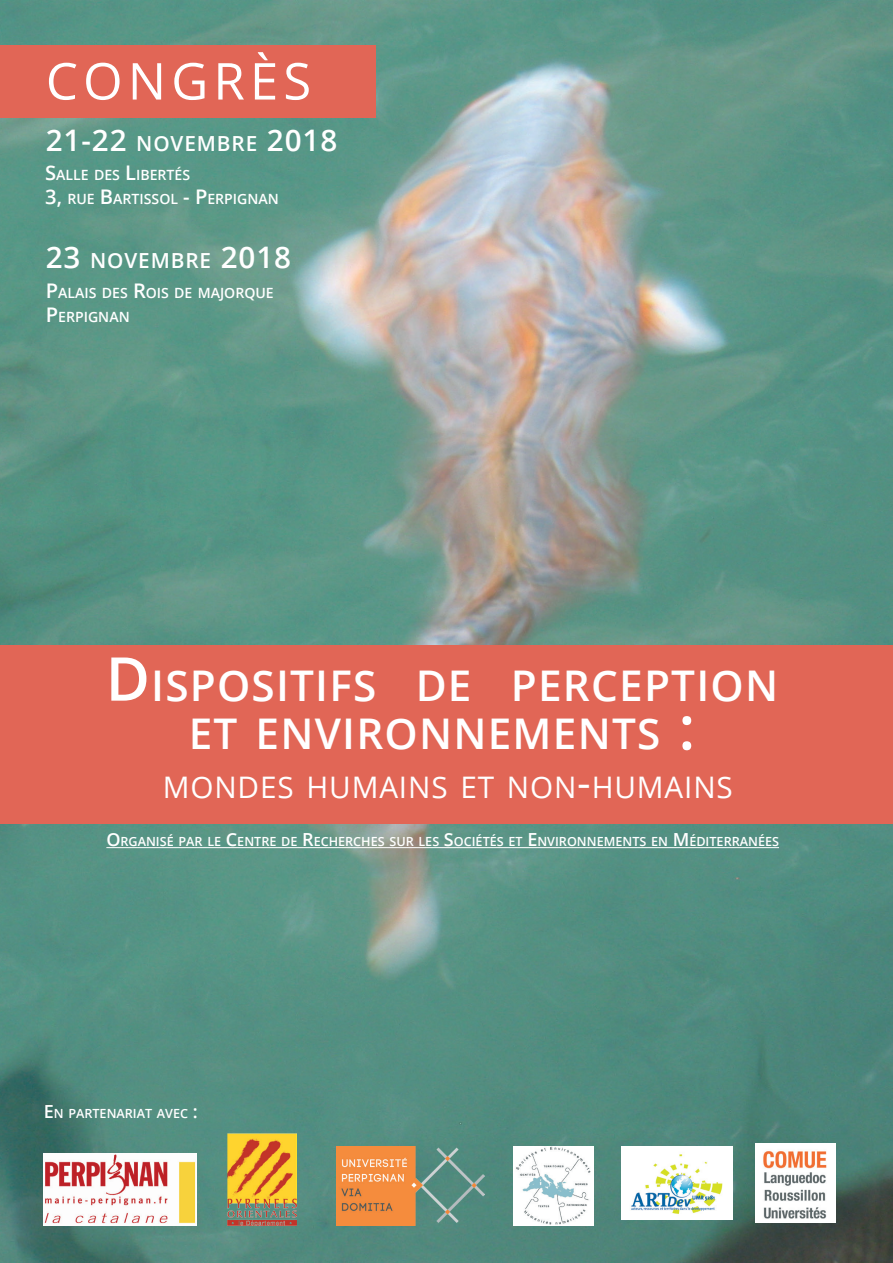
<style>
.page{position:relative;width:893px;height:1263px;background:#fff}
.page>*{position:absolute;margin:0;border:0;box-sizing:border-box;transform-origin:0 0}
.t1{font:50.85px "Open Sans";letter-spacing:.1em;color:#fff}
.t2{font:600 42.3px/48.8px "Open Sans";letter-spacing:.03em;color:#fff;text-align:center}
.t3{font:29.7px "Open Sans";letter-spacing:.03em;color:#fff}
.t4{font:600 29.7px "Open Sans";letter-spacing:.03em;color:#fff}
.t5{font:600 20.85px "Open Sans";letter-spacing:.045em;color:#fff}
.t6{font:600 14.1px "Open Sans";color:#fff}
.t7{font:600 12.6px "Open Sans";color:#fff}
.s1{font-size:20.85px}
.s2{font-size:20.1px}
.s3{font-size:29.7px}
.s4{font-size:60.45px}
.s5{font-size:42.45px}
.s6{font-size:18px}
</style>
<div class="page">
<img style="left:0;top:0;width:893px;height:1262px">
<div style="left:0;top:645px;width:893px;height:178px;background:#e16656"></div>
<img style="left:337px;top:1147px;width:148px;height:79px">
<img style="left:513px;top:1147px;width:80px;height:79px">
<div style="left:0;top:45px;width:375px;height:72px;background:#e16656"></div>
<img style="left:43px;top:1154px;width:154px;height:72px">
<img style="left:622px;top:1147px;width:111px;height:72px">
<img style="left:228px;top:1133px;width:69px;height:93px">
<hr style="left:106px;top:847px;width:673px;height:1px;background:#fff">
<img style="left:756px;top:1143px;width:80px;height:79px">
<p class="t1" style="left:46px;top:46px;width:267px">CONGRÈS</p>
<p class="t4" style="left:46px;top:120px;width:293px">21-22 <span class="s1">NOVEMBRE</span> 2018</p>
<p class="t6" style="left:45px;top:165px;width:146px"><span class="s2">S</span>ALLE DES <span class="s2">L</span>IBERTÉS</p>
<p class="t6" style="left:45px;top:189px;width:235px"><span class="s2">3,</span> RUE <span class="s2">B</span>ARTISSOL <span class="s2">- P</span> ERPIGNAN</p>
<p class="t5" style="left:46px;top:246px;width:247px"><span class="s3">23</span> NOVEMBRE <span class="s3">2018</span></p>
<p class="t6" style="left:46px;top:283px;width:229px"><span class="s2">P</span>ALAIS DES <span class="s2">R</span>OIS DE MAJORQUE</p>
<p class="t6" style="left:46px;top:307px;width:85px"><span class="s2">P</span>ERPIGNAN</p>
<p class="t2" style="left:106px;top:660px;width:674px"><span class="s4">D</span>ISPOSITIFS DE PERCEPTION<br>ET ENVIRONNEMENTS <span class="s4">:</span></p>
<p class="t3" style="left:163px;top:767px;width:572px">MONDES HUMAINS ET NON<span class="s5">-</span>HUMAINS</p>
<p class="t7" style="left:106px;top:833px;width:674px"><span class="s6">O</span> RGANISÉ PAR LE <span class="s6">C</span>ENTRE DE <span class="s6">R</span>ECHERCHES SUR LES <span class="s6">S</span>OCIÉTÉS ET <span class="s6">E</span> NVIRONNEMENTS EN <span class="s6">M</span> ÉDITERRANÉES</p>
<p class="t7" style="left:44px;top:1104px;width:156px"><span class="s6">E</span> N PARTENARIAT AVEC <span class="s6">:</span></p>
</div>
